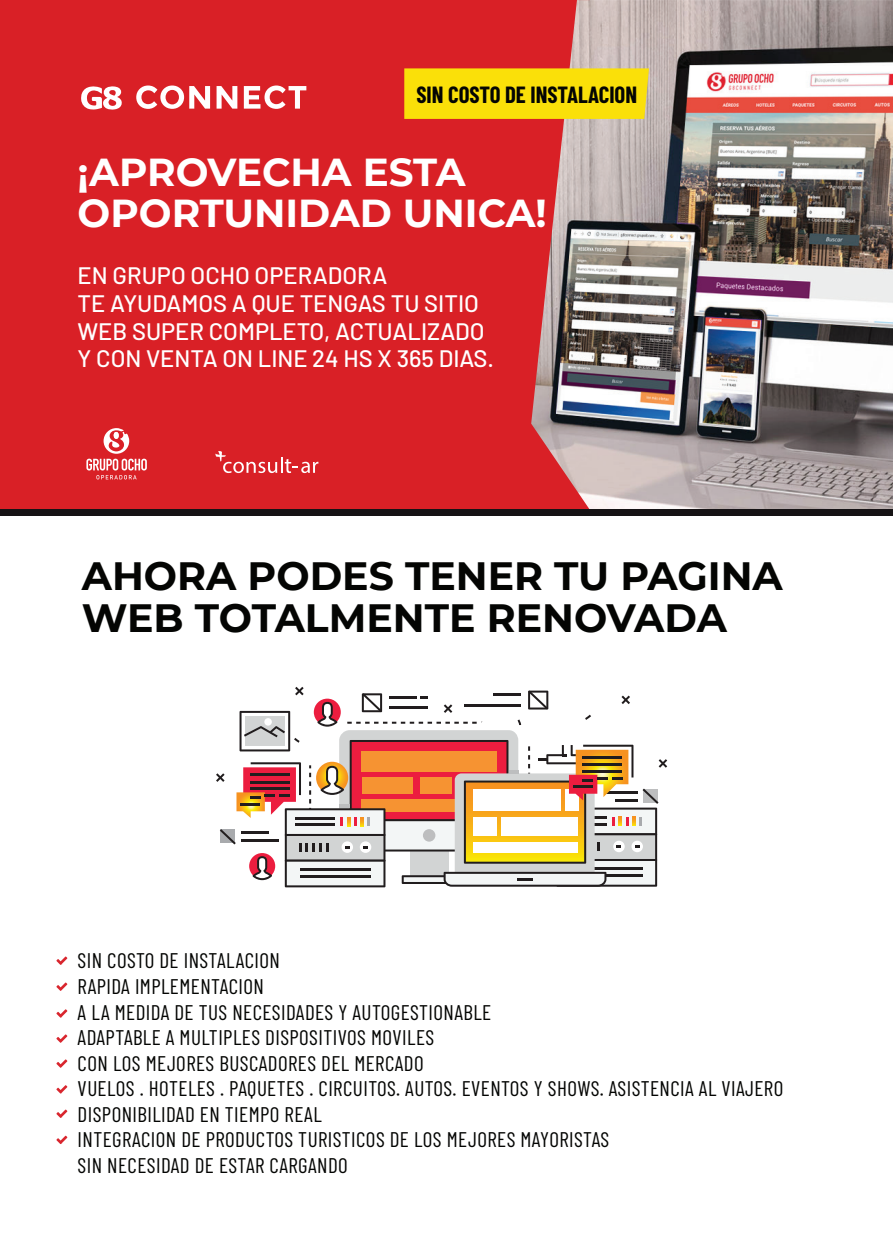
<style>
.page{position:relative;width:893px;height:1234px;background:#fff}
.page>*{position:absolute;margin:0;border:0;box-sizing:border-box;transform-origin:0 0}
.t1{font:700 39.45px/42px "Montserrat";color:#040503}
.t2{font:700 38.85px/41.4px "Montserrat";color:#fff}
.t3{font:500 23.7px/27.6px "Barlow";color:#fff}
.t4{font:700 22.8px "Barlow Condensed";color:#040503}
.t5{font:21.15px/25.5px "Barlow Condensed";letter-spacing:.02em;color:#040503}
</style>
<div class="page">
<div style="left:0;top:0;width:589px;height:512px;background:#d92026"></div>
<div style="left:0;top:509px;width:892px;height:6px;background:#161315"></div>
<img style="left:531px;top:0;width:362px;height:509px">
<svg style="left:215px;top:451px;width:103px;height:22px"></svg>
<svg style="left:216px;top:686px;width:451px;height:201px"></svg>
<svg style="left:136px;top:85px;width:74px;height:24px"></svg>
<svg style="left:217px;top:86px;width:20px;height:23px"></svg>
<svg style="left:244px;top:85px;width:62px;height:24px"></svg>
<svg style="left:81px;top:86px;width:41px;height:24px"></svg>
<svg style="left:56px;top:956px;width:11px;height:8px"></svg>
<svg style="left:56px;top:982px;width:11px;height:8px"></svg>
<svg style="left:56px;top:1009px;width:11px;height:8px"></svg>
<svg style="left:56px;top:1034px;width:11px;height:8px"></svg>
<svg style="left:56px;top:1059px;width:11px;height:8px"></svg>
<svg style="left:56px;top:1085px;width:11px;height:8px"></svg>
<svg style="left:56px;top:1109px;width:11px;height:8px"></svg>
<svg style="left:56px;top:1135px;width:11px;height:8px"></svg>
<svg style="left:86px;top:428px;width:61px;height:51px"></svg>
<div style="left:404px;top:68px;width:245px;height:51px;background:#fae009"></div>
<p class="t4" style="left:416px;top:78px;width:222px">SIN COSTO DE INSTALACION</p>
<h2 class="t2" style="left:78px;top:149px;width:470px">¡APROVECHA ESTA<br>OPORTUNIDAD UNICA!</h2>
<p class="t3" style="left:78px;top:260px;width:418px">EN GRUPO OCHO OPERADORA<br>TE AYUDAMOS A QUE TENGAS TU SITIO<br>WEB SUPER COMPLETO, ACTUALIZADO<br>Y CON VENTA ON LINE 24 HS X 365 DIAS.</p>
<h1 class="t1" style="left:82px;top:553px;width:702px">AHORA PODES TENER TU PAGINA<br>WEB TOTALMENTE RENOVADA</h1>
<p class="t5" style="left:78px;top:946px;width:707px">SIN COSTO DE INSTALACION<br>RAPIDA IMPLEMENTACION<br>A LA MEDIDA DE TUS NECESIDADES Y AUTOGESTIONABLE<br>ADAPTABLE A MULTIPLES DISPOSITIVOS MOVILES<br>CON LOS MEJORES BUSCADORES DEL MERCADO<br>VUELOS . HOTELES . PAQUETES . CIRCUITOS. AUTOS. EVENTOS Y SHOWS. ASISTENCIA AL VIAJERO DISPONIBILIDAD EN TIEMPO REAL<br>INTEGRACION DE PRODUCTOS TURISTICOS DE LOS MEJORES MAYORISTAS<br>SIN NECESIDAD DE ESTAR CARGANDO</p>
</div>
